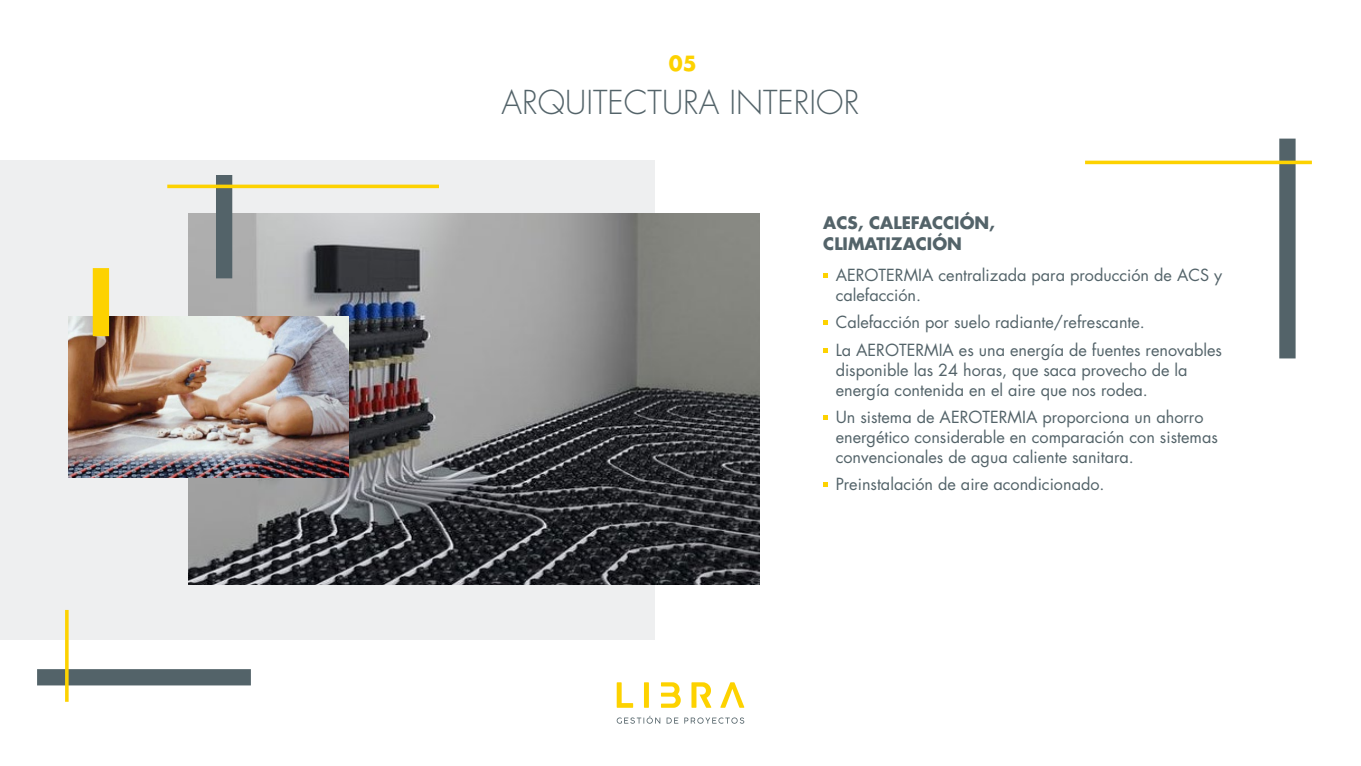
<style>
.page{position:relative;width:1361px;height:766px;background:#fff}
.page>*{position:absolute;margin:0;border:0;box-sizing:border-box;transform-origin:0 0}
.t1{font:300 32.1px "Futura Std";color:#536369}
.t2{font:700 20.4px "Futura Std";color:#fdd200}
.t3{font:700 16.8px/21.3px "Futura Std";color:#536369}
.t4{font:16.2px/20px "Futura Std";color:#536369}
</style>
<div class="page">
<div style="left:0;top:160px;width:654px;height:479px;background:#eeeff0"></div>
<img style="left:189px;top:213px;width:570px;height:371px">
<div style="left:1279px;top:138px;width:16px;height:220px;background:#536369"></div>
<img style="left:69px;top:316px;width:279px;height:161px">
<div style="left:93px;top:268px;width:16px;height:68px;background:#fdd200"></div>
<svg style="left:644px;top:682px;width:5px;height:25px"></svg>
<svg style="left:720px;top:682px;width:24px;height:25px"></svg>
<svg style="left:691px;top:682px;width:20px;height:25px"></svg>
<svg style="left:661px;top:682px;width:20px;height:25px"></svg>
<svg style="left:617px;top:682px;width:16px;height:25px"></svg>
<svg style="left:617px;top:715px;width:127px;height:8px"></svg>
<div style="left:216px;top:175px;width:16px;height:103px;background:#536369"></div>
<svg style="left:823px;top:273px;width:5px;height:4px"></svg>
<svg style="left:823px;top:320px;width:5px;height:4px"></svg>
<svg style="left:823px;top:415px;width:5px;height:4px"></svg>
<svg style="left:823px;top:348px;width:5px;height:5px"></svg>
<hr style="left:1085px;top:161px;width:227px;height:3px;background:#fdd200">
<div style="left:37px;top:669px;width:214px;height:16px;background:#536369"></div>
<svg style="left:65px;top:609px;width:4px;height:92px"></svg>
<svg style="left:167px;top:184px;width:272px;height:4px"></svg>
<svg style="left:823px;top:482px;width:5px;height:5px"></svg>
<p class="t2" style="left:669px;top:50px;width:29px">05</p>
<h1 class="t1" style="left:502px;top:83px;width:359px">ARQUITECTURA INTERIOR</h1>
<p class="t3" style="left:823px;top:212px;width:173px">ACS, CALEFACCIÓN,<br>CLIMATIZACIÓN</p>
<p class="t4" style="left:835px;top:265px;width:388px">AEROTERMIA centralizada para producción de ACS y calefacción.</p>
<p class="t4" style="left:835px;top:309px;width:388px;line-height:27.1px">Calefacción por suelo radiante/refrescante.<br>La AEROTERMIA es una energía de fuentes renovables</p>
<p class="t4" style="left:835px;top:359px;width:353px">disponible las 24 horas, que saca provecho de la energía contenida en el aire que nos rodea.</p>
<p class="t4" style="left:835px;top:407px;width:384px">Un sistema de AEROTERMIA proporciona un ahorro energético considerable en comparación con sistemas convencionales de agua caliente sanitara.</p>
<p class="t4" style="left:835px;top:474px;width:270px">Preinstalación de aire acondicionado.</p>
</div>
